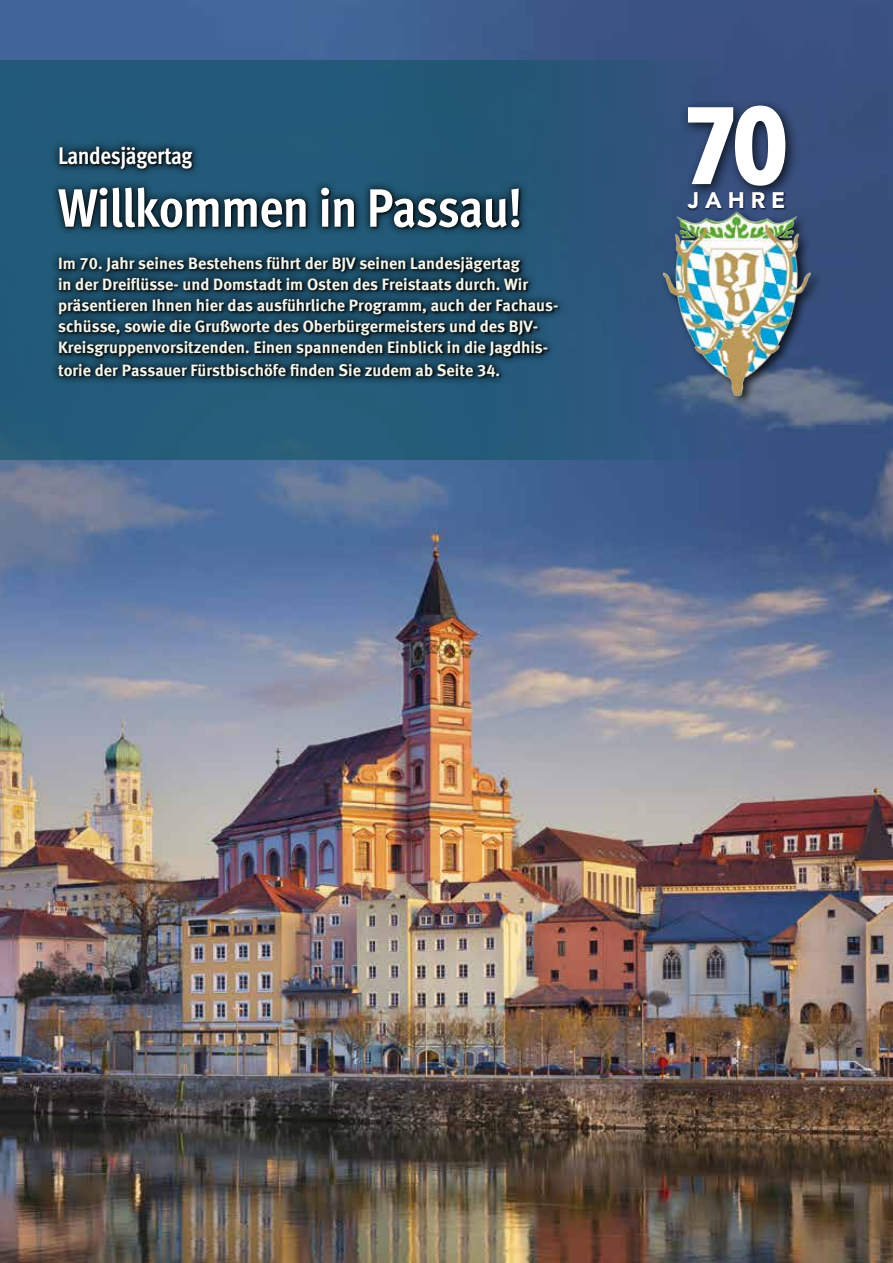
<style>
.page{position:relative;width:893px;height:1263px;background:#fff}
.page>*{position:absolute;margin:0;border:0;box-sizing:border-box;transform-origin:0 0}
.t1{font:700 54px "Meta Cond";letter-spacing:-.02em;color:#fff}
.t2{font:700 24px "Meta Cond";letter-spacing:-.02em;color:#fff}
.t3{font:900 22.5px "Avenir";letter-spacing:.265em;color:#fff}
.t4{font:16.5px/21px "Meta Bold LF";color:#f3f6ec}
</style>
<div class="page">
<img style="left:0;top:0;width:893px;height:114px">
<img style="left:0;top:114px;width:893px;height:1149px">
<div style="left:0;top:60px;width:771px;height:400px;background:linear-gradient(to right,#1e5e77,#32557e)"></div>
<div style="left:49px;top:137px;width:518px;height:248px;background:#000;opacity:.75"></div>
<div style="left:681px;top:98px;width:118px;height:101px;background:#000;opacity:.75"></div>
<svg style="left:688px;top:106px;width:97px;height:80px"></svg>
<div style="left:660px;top:209px;width:163px;height:199px;background:#000;opacity:.75"></div>
<img style="left:658px;top:199px;width:157px;height:209px">
<div style="left:686px;top:191px;width:100px;height:20px;background:#000;opacity:.75"></div>
<h2 class="t2" style="left:58px;top:142px;width:136px">Landesjägertag</h2>
<h1 class="t1" style="left:58px;top:176px;width:466px">Willkommen in Passau!</h1>
<p class="t4" style="left:58px;top:253px;width:502px">Im 70. Jahr seines Bestehens führt der BJV seinen Landesjägertag<br>in der Dreiflüsse- und Domstadt im Osten des Freistaats durch. Wir präsentieren Ihnen hier das ausführliche Programm, auch der Fachaus&shy;schüsse, sowie die Grußworte des Oberbürgermeisters und des BJV-Kreisgruppenvorsitzenden. Einen spannenden Einblick in die Jagdhis-</p>
<p class="t4" style="left:58px;top:359px;width:443px">torie der Passauer Fürstbischöfe finden Sie zudem ab Seite 34.</p>
<h3 class="t3" style="left:688px;top:181px;width:99px">JAHRE</h3>
</div>
